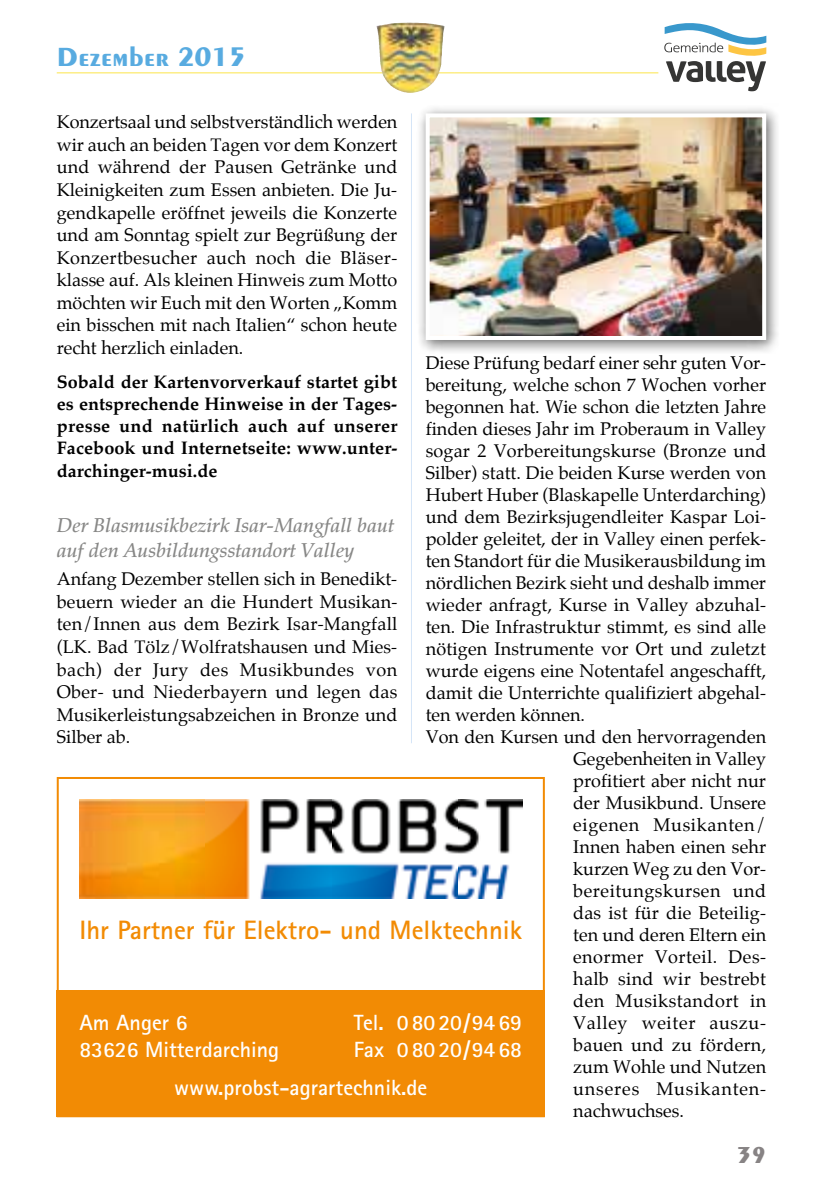
<style>
.page{position:relative;width:840px;height:1191px;background:#fff}
.page>*{position:absolute;margin:0;border:0;box-sizing:border-box;transform-origin:0 0}
.t1{font:700 28px "Peignot";color:#58abe0}
.t2{font:700 26.6px "Rotis Sans Serif";color:#f28b04}
.t3{font:700 24px "Peignot";color:#878384}
.t4{font:700 22px/37.8px "Rotis Sans Serif";color:#fff}
.t5{font:italic 500 20px/24.6px "Palatino";color:#878786}
.t6{font:18px/22.6px "Palatino";color:#000;text-align:justify}
.t7{font:700 18px/22.2px "Palatino";letter-spacing:.005em;color:#000;text-align:justify}
.t8{font:18px "Palatino";letter-spacing:.025em;color:#000}
.t9{font:18px "Palatino";letter-spacing:.035em;color:#000}
.t10{font:18px "Palatino";letter-spacing:.03em;color:#000}
.t11{font:18px "Palatino";letter-spacing:.02em;color:#000}
.t12{font:18px "Palatino";letter-spacing:.05em;color:#000}
</style>
<div class="page">
<hr style="left:57px;top:72px;width:601px;height:2px;background:#fdee86">
<svg style="left:664px;top:23px;width:101px;height:68px"></svg>
<img style="left:376px;top:22px;width:67px;height:71px">
<hr style="left:411px;top:113px;width:1px;height:630px;background:#d5e5f7">
<img style="left:79px;top:799px;width:443px;height:99px">
<div style="left:57px;top:990px;width:487px;height:127px;background:#f28b04"></div>
<div style="left:415px;top:103px;width:365px;height:251px;background:#000;opacity:.6"></div>
<img style="left:430px;top:118px;width:330px;height:217px">
<div style="left:425px;top:113px;width:340px;height:227px;border:4px solid #fff"></div>
<h1 class="t1" style="left:57px;top:41px;width:190px">Dezember 2015</h1>
<p class="t6" style="left:57px;top:111px;width:342px">Konzertsaal und selbstverständlich werden wir auch an beiden Tagen vor dem Konzert und während der Pausen Getränke und Kleinigkeiten zum Essen anbieten. Die Ju&shy;gendkapelle eröffnet jeweils die Konzerte und am Sonntag spielt zur Begrüßung der Konzertbesucher auch noch die Bläser&shy;klasse auf. Als kleinen Hinweis zum Motto möchten wir Euch mit den Worten „Komm ein bisschen mit nach Italien“ schon heute recht herzlich einladen.</p>
<p class="t7" style="left:57px;top:370px;width:342px">Sobald der Kartenvorverkauf startet gibt es entsprechende Hinweise in der Tages&shy;presse und natürlich auch auf unserer Facebook und Internetseite: www.unter&shy;darchinger-musi.de</p>
<p class="t5" style="left:57px;top:513px;width:338px">Der Blasmusikbezirk Isar-Mangfall baut auf den Ausbildungsstandort Valley</p>
<p class="t6" style="left:57px;top:567px;width:342px">Anfang Dezember stellen sich in Benedikt&shy;beuern wieder an die Hundert Musikan&shy;ten/Innen aus dem Bezirk Isar-Mangfall (LK. Bad Tölz/Wolfratshausen und Mies&shy;bach) der Jury des Musikbundes von Ober- und Niederbayern und legen das Musikerleistungsabzeichen in Bronze und Silber ab.</p>
<p class="t6" style="left:425px;top:351px;width:342px">Diese Prüfung bedarf einer sehr guten Vor-</p>
<p class="t6" style="left:425px;top:373px;width:342px">bereitung, welche schon 7 Wochen vorher</p>
<p class="t6" style="left:425px;top:395px;width:342px">begonnen hat. Wie schon die letzten Jahre</p>
<p class="t6" style="left:425px;top:417px;width:342px">finden dieses Jahr im Proberaum in Valley</p>
<p class="t6" style="left:425px;top:439px;width:342px">sogar 2 Vorbereitungskurse (Bronze und</p>
<p class="t6" style="left:425px;top:461px;width:342px">Silber) statt. Die beiden Kurse werden von</p>
<p class="t6" style="left:425px;top:483px;width:342px">Hubert Huber (Blaskapelle Unterdarching)</p>
<p class="t6" style="left:425px;top:505px;width:342px">und dem Bezirksjugendleiter Kaspar Loi-</p>
<p class="t6" style="left:425px;top:527px;width:342px">polder geleitet, der in Valley einen perfek-</p>
<p class="t6" style="left:425px;top:549px;width:342px">ten Standort für die Musikerausbildung im</p>
<p class="t6" style="left:425px;top:571px;width:342px">nördlichen Bezirk sieht und deshalb immer</p>
<p class="t6" style="left:425px;top:593px;width:342px">wieder anfragt, Kurse in Valley abzuhal-</p>
<p class="t6" style="left:425px;top:615px;width:342px">ten. Die Infrastruktur stimmt, es sind alle</p>
<p class="t6" style="left:425px;top:637px;width:341px">nötigen Instrumente vor Ort und zuletzt</p>
<p class="t6" style="left:425px;top:659px;width:342px">wurde eigens eine Notentafel angeschafft,</p>
<p class="t6" style="left:425px;top:681px;width:342px">damit die Unterrichte qualifiziert abgehal-</p>
<p class="t6" style="left:425px;top:703px;width:161px">ten werden können.</p>
<p class="t6" style="left:425px;top:725px;width:342px">Von den Kursen und den hervorragenden</p>
<p class="t6" style="left:573px;top:747px;width:194px">Gegebenheiten in Valley</p>
<p class="t6" style="left:573px;top:769px;width:194px">profitiert aber nicht nur</p>
<p class="t6" style="left:573px;top:791px;width:194px">der Musikbund. Unsere</p>
<p class="t9" style="left:573px;top:810px;width:194px">eigenen Musikanten/</p>
<p class="t6" style="left:573px;top:835px;width:194px">Innen haben einen sehr</p>
<p class="t6" style="left:573px;top:857px;width:194px">kurzen Weg zu den Vor-</p>
<p class="t10" style="left:573px;top:876px;width:194px">bereitungskursen und</p>
<p class="t6" style="left:573px;top:901px;width:194px">das ist für die Beteilig-</p>
<p class="t6" style="left:573px;top:923px;width:194px">ten und deren Eltern ein</p>
<p class="t8" style="left:573px;top:942px;width:194px">enormer Vorteil. Des-</p>
<p class="t11" style="left:573px;top:964px;width:194px">halb sind wir bestrebt</p>
<p class="t8" style="left:573px;top:986px;width:194px">den Musikstandort in</p>
<p class="t9" style="left:573px;top:1008px;width:194px">Valley weiter auszu-</p>
<p class="t6" style="left:573px;top:1033px;width:194px">bauen und zu fördern,</p>
<p class="t6" style="left:573px;top:1055px;width:194px">zum Wohle und Nutzen</p>
<p class="t12" style="left:573px;top:1074px;width:194px">unseres Musikanten-</p>
<p class="t6" style="left:573px;top:1099px;width:112px">nachwuchses.</p>
<h2 class="t2" style="left:79px;top:913px;width:444px">Ihr Partner für Elektro- und Melktechnik</h2>
<p class="t4" style="left:79px;top:1003px;width:109px">Am Anger 6</p>
<p class="t4" style="left:353px;top:1003px;width:170px">Tel. 08020/9469</p>
<p class="t4" style="left:79px;top:1030px;width:201px">83626 Mitterdarching</p>
<p class="t4" style="left:174px;top:1030px;width:349px;text-indent:179px">Fax 08020/9468 www.probst-agrartechnik.de</p>
<h3 class="t3" style="left:736px;top:1141px;width:31px">39</h3>
</div>
